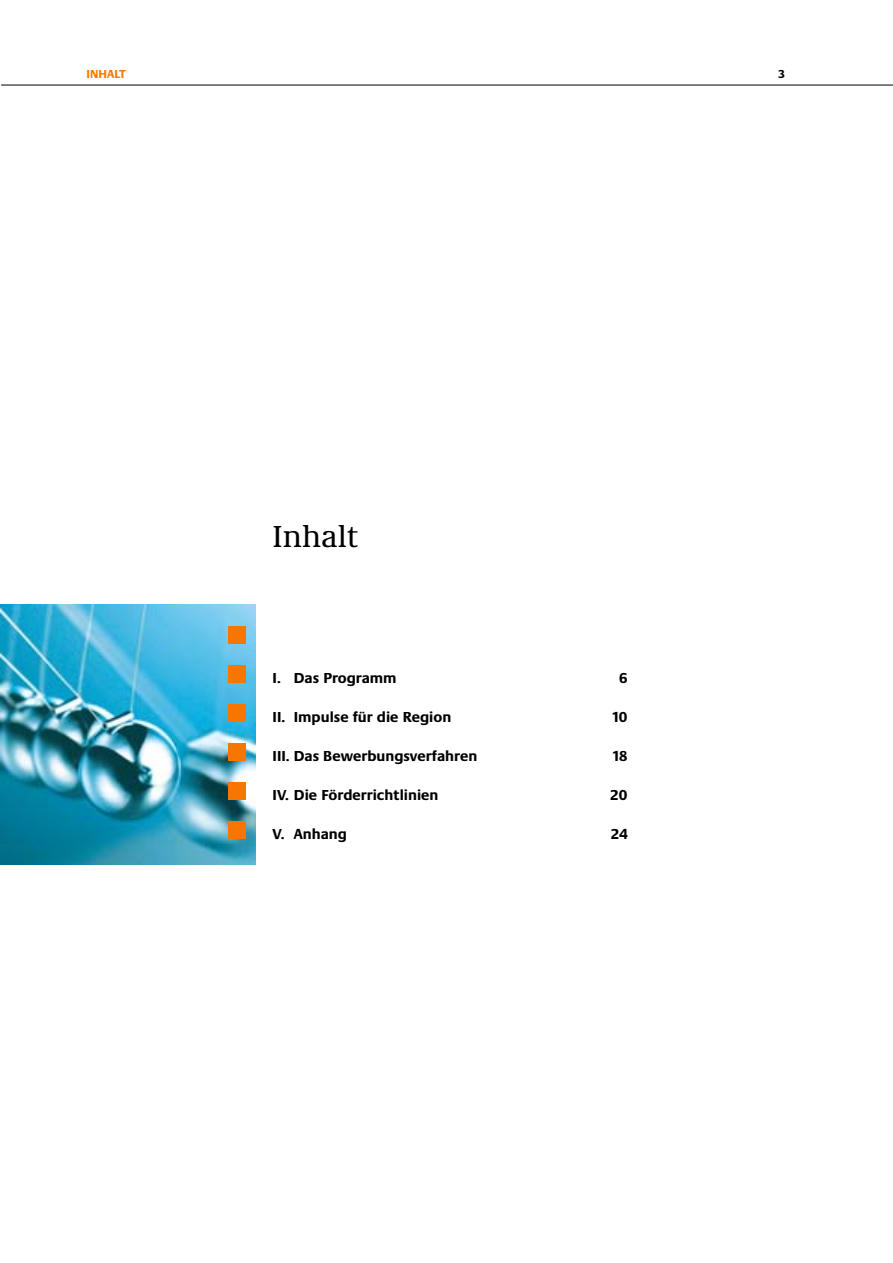
<style>
.page{position:relative;width:893px;height:1263px;background:#fff}
.page>*{position:absolute;margin:0;border:0;box-sizing:border-box;transform-origin:0 0}
.t1{font:31.5px "Neue Demos";color:#000}
.t2{font:700 15px "Neue Praxis";color:#000}
.t3{font:700 12px "Neue Praxis";color:#f67600}
.t4{font:700 12px "Neue Praxis";color:#000}
</style>
<div class="page">
<img style="left:1px;top:604px;width:254px;height:260px">
<hr style="left:1px;top:85px;width:892px;height:1px;background:#000">
<div style="left:229px;top:626px;width:17px;height:18px;background:#f67600"></div>
<div style="left:229px;top:665px;width:17px;height:17px;background:#f67600"></div>
<div style="left:229px;top:704px;width:17px;height:18px;background:#f67600"></div>
<div style="left:229px;top:743px;width:17px;height:17px;background:#f67600"></div>
<div style="left:229px;top:782px;width:17px;height:18px;background:#f67600"></div>
<div style="left:229px;top:821px;width:17px;height:17px;background:#f67600"></div>
<p class="t3" style="left:87px;top:69px;width:41px">INHALT</p>
<p class="t4" style="left:779px;top:69px;width:8px">3</p>
<h1 class="t1" style="left:273px;top:524px;width:87px">Inhalt</h1>
<p class="t2" style="left:273px;top:672px;width:126px">I. Das Programm</p>
<p class="t2" style="left:619px;top:672px;width:10px">6</p>
<p class="t2" style="left:273px;top:711px;width:180px">II. Impulse für die Region</p>
<p class="t2" style="left:613px;top:711px;width:17px">10</p>
<p class="t2" style="left:273px;top:750px;width:206px">III. Das Bewerbungsverfahren</p>
<p class="t2" style="left:613px;top:750px;width:16px">18</p>
<p class="t2" style="left:273px;top:789px;width:167px">IV. Die Förderrichtlinien</p>
<p class="t2" style="left:611px;top:789px;width:19px">20</p>
<p class="t2" style="left:273px;top:828px;width:76px">V. Anhang</p>
<p class="t2" style="left:611px;top:828px;width:18px">24</p>
</div>
